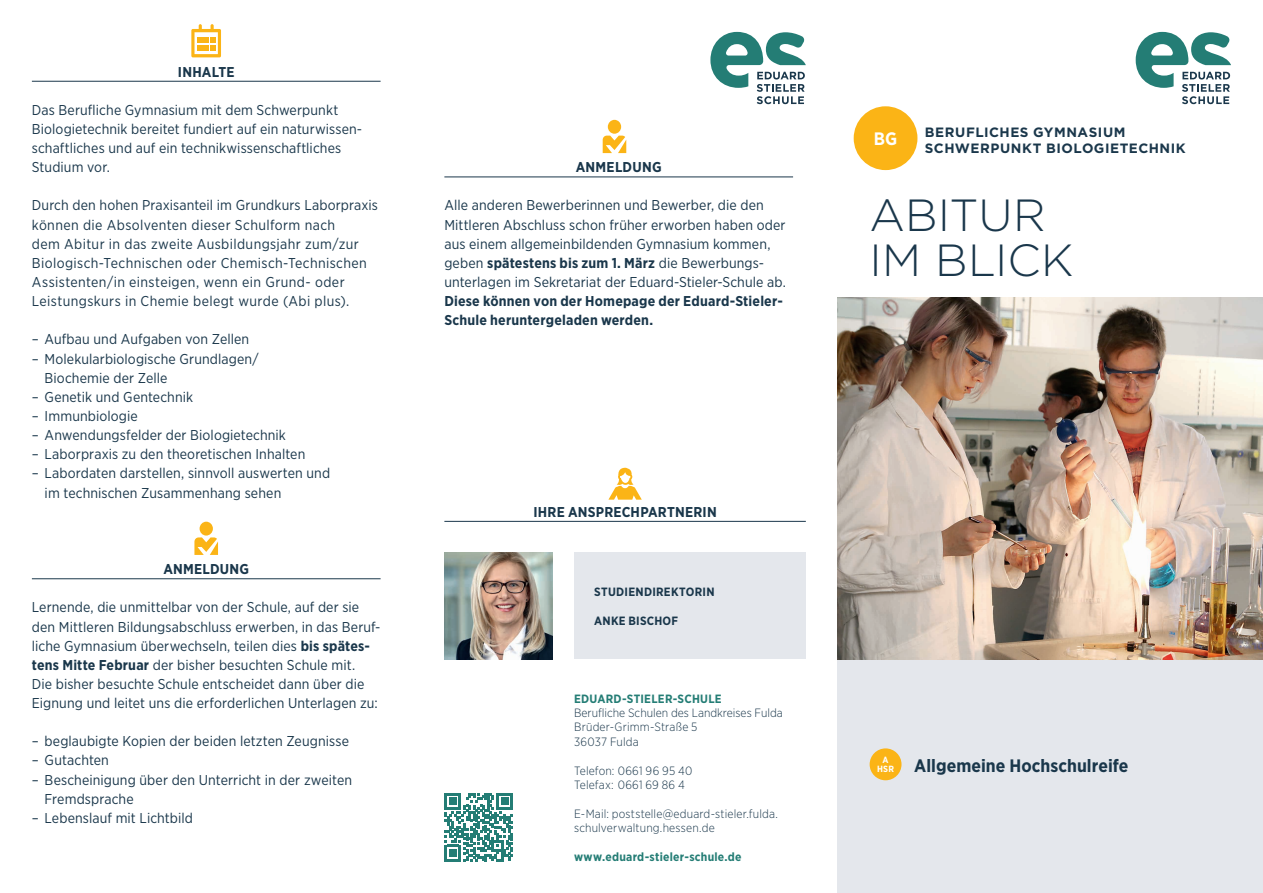
<style>
.page{position:relative;width:1263px;height:893px;background:#fff}
.page>*{position:absolute;margin:0;border:0;box-sizing:border-box;transform-origin:0 0}
.t1{font:300 45px/45px "Gotham";color:#1a374b}
.t2{font:700 18px "Gotham Narrow";color:#1a374b}
.t3{font:700 18px "Gotham Narrow";color:#fff}
.t4{font:14.25px/19.2px "Gotham Narrow";letter-spacing:.01em;color:#1a374b}
.t5{font:700 14.25px/19.2px "Gotham Narrow";letter-spacing:.015em;color:#1a374b}
.t6{font:700 13.5px/16.2px "Gotham";letter-spacing:.04em;color:#1a374b}
.t7{font:300 12px/14.4px "Gotham Narrow";letter-spacing:.01em;color:#1a374b}
.t8{font:700 12px "Gotham Narrow";letter-spacing:.02em;color:#247d75}
.t9{font:700 12px "Gotham Narrow";letter-spacing:.02em;color:#1a374b}
.t10{font:700 9px/9px "Gotham Narrow";color:#fff;text-align:center}
.s1{font-weight:700}
</style>
<div class="page">
<div style="left:838px;top:659px;width:425px;height:234px;background:#e4e7ec"></div>
<div style="left:200px;top:522px;width:13px;height:14px;background:#fbb416;border-radius:50%"></div>
<svg style="left:194px;top:537px;width:24px;height:18px"></svg>
<div style="left:608px;top:120px;width:13px;height:14px;background:#fbb416;border-radius:50%"></div>
<svg style="left:603px;top:136px;width:23px;height:17px"></svg>
<svg style="left:608px;top:468px;width:34px;height:32px"></svg>
<img style="left:838px;top:298px;width:425px;height:361px">
<svg style="left:1136px;top:32px;width:95px;height:72px"></svg>
<svg style="left:710px;top:32px;width:96px;height:72px"></svg>
<div style="left:574px;top:553px;width:232px;height:106px;background:#e4e7ec"></div>
<img style="left:444px;top:553px;width:109px;height:106px">
<hr style="left:444px;top:521px;width:362px;height:1px;background:#1a374b">
<svg style="left:445px;top:793px;width:68px;height:68px"></svg>
<div style="left:854px;top:106px;width:63px;height:64px;background:#fbb416;border-radius:50%"></div>
<hr style="left:32px;top:81px;width:349px;height:1px;background:#1a374b">
<hr style="left:32px;top:578px;width:349px;height:1px;background:#1a374b">
<hr style="left:444px;top:176px;width:349px;height:1px;background:#1a374b">
<svg style="left:191px;top:24px;width:30px;height:33px"></svg>
<div style="left:870px;top:748px;width:31px;height:32px;background:#fbb416;border-radius:50%"></div>
<p class="t5" style="left:178px;top:62px;width:58px">INHALTE</p>
<p class="t4" style="left:32px;top:100px;width:332px">Das Berufliche Gymnasium mit dem Schwerpunkt Biologietechnik bereitet fundiert auf ein naturwissen&shy;schaftliches und auf ein technikwissenschaftliches Studium vor.</p>
<p class="t4" style="left:32px;top:196px;width:348px">Durch den hohen Praxisanteil im Grundkurs Laborpraxis können die Absolventen dieser Schulform nach<br>dem Abitur in das zweite Ausbildungsjahr zum/zur Biologisch-Technischen oder Chemisch-Technischen Assistenten/in einsteigen, wenn ein Grund- oder Leistungskurs in Chemie belegt wurde (Abi plus).</p>
<p class="t4" style="left:32px;top:330px;width:219px">– Aufbau und Aufgaben von Zellen</p>
<p class="t4" style="left:45px;top:349px;width:215px;text-indent:-13px">– Molekularbiologische Grundlagen/<br>Biochemie der Zelle</p>
<p class="t4" style="left:32px;top:387px;width:163px">– Genetik und Gentechnik</p>
<p class="t4" style="left:32px;top:406px;width:107px">– Immunbiologie</p>
<p class="t4" style="left:32px;top:425px;width:256px">– Anwendungsfelder der Biologietechnik</p>
<p class="t4" style="left:32px;top:444px;width:275px">– Laborpraxis zu den theoretischen Inhalten</p>
<p class="t4" style="left:45px;top:463px;width:287px;text-indent:-13px">– Labordaten darstellen, sinnvoll auswerten und im technischen Zusammenhang sehen</p>
<p class="t5" style="left:163px;top:559px;width:87px">ANMELDUNG</p>
<p class="t4" style="left:32px;top:597px;width:350px">Lernende, die unmittelbar von der Schule, auf der sie den Mittleren Bildungsabschluss erwerben, in das Beruf&shy;liche Gymnasium überwechseln, teilen dies <span class="s1">bis spätes&shy;tens Mitte Februar</span> der bisher besuchten Schule mit.<br>Die bisher besuchte Schule entscheidet dann über die Eignung und leitet uns die erforderlichen Unterlagen zu:</p>
<p class="t4" style="left:32px;top:731px;width:319px">– beglaubigte Kopien der beiden letzten Zeugnisse</p>
<p class="t4" style="left:32px;top:751px;width:79px">– Gutachten</p>
<p class="t4" style="left:45px;top:770px;width:309px;text-indent:-13px">– Bescheinigung über den Unterricht in der zweiten<br>Fremdsprache</p>
<p class="t4" style="left:32px;top:808px;width:163px">– Lebenslauf mit Lichtbild</p>
<p class="t5" style="left:576px;top:157px;width:87px">ANMELDUNG</p>
<p class="t4" style="left:444px;top:196px;width:343px">Alle anderen Bewerberinnen und Bewerber, die den Mittleren Abschluss schon früher erworben haben oder aus einem allgemeinbildenden Gymnasium kommen, geben <span class="s1">spätestens bis zum 1. März</span> die Bewerbungs&shy;unterlagen im Sekretariat der Eduard-Stieler-Schule ab.</p>
<p class="t5" style="left:444px;top:291px;width:340px">Diese können von der Homepage der Eduard-Stieler-<br>Schule heruntergeladen werden.</p>
<p class="t5" style="left:533px;top:502px;width:185px">IHRE ANSPRECHPARTNERIN</p>
<p class="t9" style="left:594px;top:584px;width:122px">STUDIENDIREKTORIN</p>
<p class="t9" style="left:594px;top:613px;width:85px">ANKE BISCHOF</p>
<p class="t8" style="left:574px;top:691px;width:149px">EDUARD-STIELER-SCHULE</p>
<p class="t7" style="left:574px;top:705px;width:210px">Berufliche Schulen des Landkreises Fulda<br>Brüder-Grimm-Straße 5<br>36037 Fulda</p>
<p class="t7" style="left:574px;top:763px;width:120px">Telefon: 0661 96 95 40<br>Telefax: 0661 69 86 4</p>
<p class="t7" style="left:574px;top:806px;width:205px">E-Mail: poststelle@eduard-stieler.fulda. schulverwaltung.hessen.de</p>
<p class="t8" style="left:574px;top:849px;width:169px">www.eduard-stieler-schule.de</p>
<p class="t3" style="left:874px;top:127px;width:25px">BG</p>
<p class="t6" style="left:925px;top:124px;width:262px">BERUFLICHES GYMNASIUM<br>SCHWERPUNKT BIOLOGIETECHNIK</p>
<h1 class="t1" style="left:870px;top:192px;width:205px">ABITUR<br>IM BLICK</h1>
<p class="t10" style="left:877px;top:756px;width:19px">A<br>HSR</p>
<p class="t2" style="left:914px;top:754px;width:216px">Allgemeine Hochschulreife</p>
</div>
